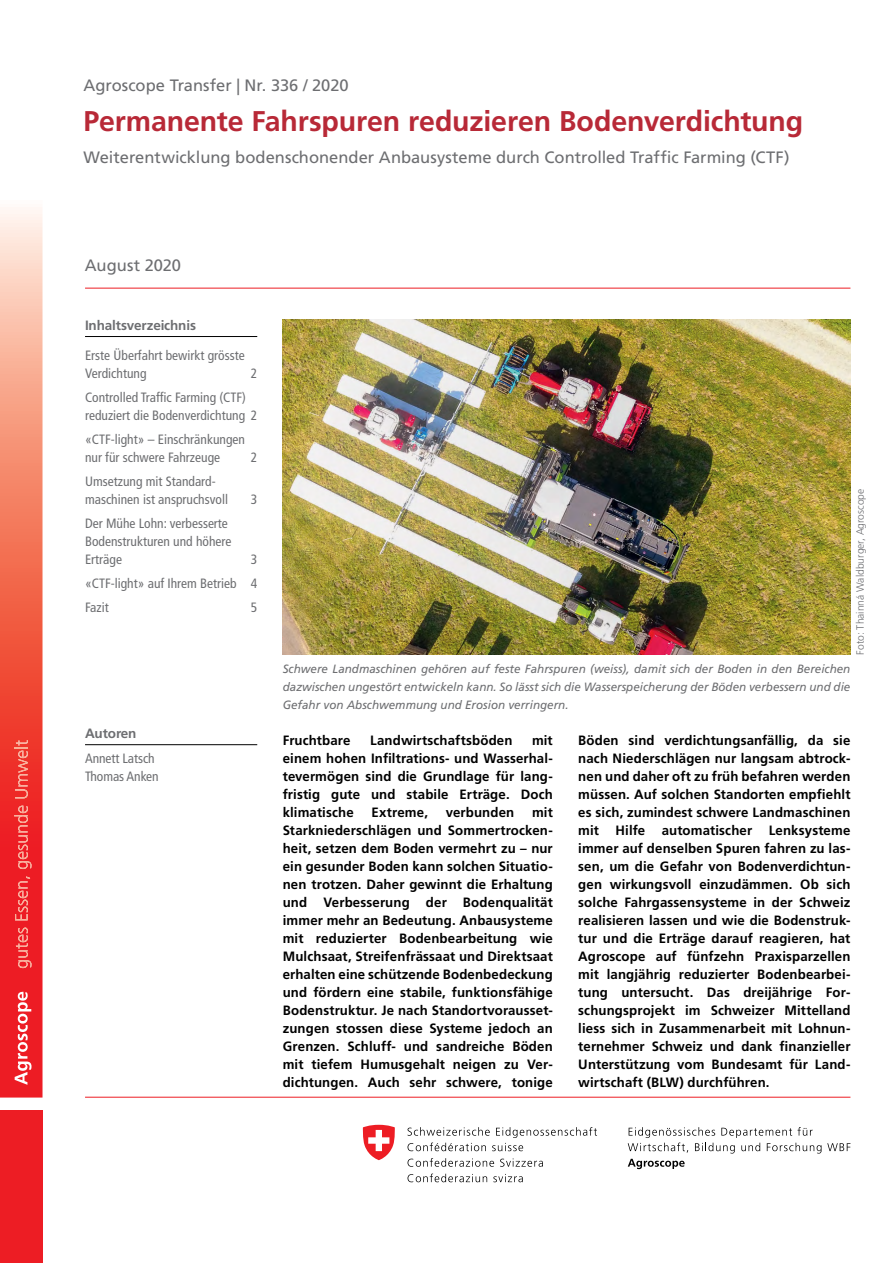
<style>
.page{position:relative;width:893px;height:1263px;background:#fff}
.page>*{position:absolute;margin:0;border:0;box-sizing:border-box;transform-origin:0 0}
.t1{font:700 28.5px "Frutiger LT Std";letter-spacing:-.005em;color:#b82937}
.t2{font:16.5px "Frutiger LT Std";color:#6d6e71}
.t3{font:700 13.5px/18px "Frutiger LT Std";letter-spacing:.01em;color:#000;text-align:justify}
.t4{font:condensed 13.5px/18px "Frutiger LT Std";color:#6d6e71}
.t5{font:700 13.5px "Frutiger LT Std";letter-spacing:-.01em;color:#6d6e71}
.t6{font:italic 12px/18px "Frutiger LT Std";color:#6d6e71;text-align:justify}
.t7{font:300 10.5px "Frutiger LT Std";color:#6d6e71}
</style>
<div class="page">
<svg style="left:0;top:207px;width:43px;height:890px;background:#f36e60"></svg>
<div style="left:0;top:1110px;width:43px;height:153px;background:#ed1d24"></div>
<svg style="left:15px;top:992px;width:17px;height:93px"></svg>
<svg style="left:16px;top:927px;width:16px;height:41px"></svg>
<svg style="left:15px;top:876px;width:15px;height:44px"></svg>
<svg style="left:14px;top:806px;width:18px;height:63px"></svg>
<svg style="left:14px;top:740px;width:14px;height:58px"></svg>
<svg style="left:628px;top:1127px;width:193px;height:26px"></svg>
<svg style="left:827px;top:1143px;width:23px;height:8px"></svg>
<svg style="left:628px;top:1159px;width:57px;height:10px"></svg>
<svg style="left:408px;top:1127px;width:189px;height:24px"></svg>
<svg style="left:408px;top:1158px;width:86px;height:9px"></svg>
<svg style="left:500px;top:1158px;width:43px;height:9px"></svg>
<svg style="left:408px;top:1173px;width:79px;height:9px"></svg>
<svg style="left:493px;top:1174px;width:30px;height:8px"></svg>
<svg style="left:363px;top:1125px;width:32px;height:35px"></svg>
<hr style="left:85px;top:1097px;width:765px;height:1px;background:#ed1d24">
<hr style="left:85px;top:744px;width:172px;height:1px;background:#000">
<hr style="left:85px;top:288px;width:765px;height:1px;background:#ed1d24">
<img style="left:283px;top:320px;width:567px;height:335px">
<hr style="left:85px;top:336px;width:172px;height:1px;background:#000">
<p class="t2" style="left:84px;top:75px;width:266px">Agroscope Transfer | Nr. 336 / 2020</p>
<h1 class="t1" style="left:84px;top:105px;width:721px">Permanente Fahrspuren reduzieren Bodenverdichtung</h1>
<p class="t2" style="left:84px;top:147px;width:707px">Weiterentwicklung bodenschonender Anbausysteme durch Controlled Traffic Farming (CTF)</p>
<p class="t2" style="left:85px;top:256px;width:98px">August 2020</p>
<p class="t5" style="left:85px;top:317px;width:112px">Inhaltsverzeichnis</p>
<p class="t4" style="left:85px;top:347px;width:161px">Erste Überfahrt bewirkt grösste<br>Verdichtung</p>
<p class="t4" style="left:251px;top:365px;width:8px">2</p>
<p class="t4" style="left:85px;top:389px;width:174px">Controlled Traffic Farming (CTF) reduziert die Bodenverdichtung 2</p>
<p class="t4" style="left:85px;top:431px;width:161px">«CTF-light» – Einschränkungen nur für schwere Fahrzeuge</p>
<p class="t4" style="left:251px;top:449px;width:8px">2</p>
<p class="t4" style="left:85px;top:473px;width:144px">Umsetzung mit Standard&shy;maschinen ist anspruchsvoll</p>
<p class="t4" style="left:251px;top:491px;width:8px">3</p>
<p class="t4" style="left:85px;top:515px;width:148px">Der Mühe Lohn: verbesserte<br>Bodenstrukturen und höhere<br>Erträge</p>
<p class="t4" style="left:85px;top:548px;width:174px;line-height:24px;text-align:justify;text-indent:166px">3 «CTF-light» auf Ihrem Betrieb 4<br>Fazit</p>
<p class="t4" style="left:251px;top:599px;width:8px">5</p>
<p class="t5" style="left:85px;top:725px;width:53px">Autoren</p>
<p class="t4" style="left:85px;top:749px;width:75px">Annett Latsch<br>Thomas Anken</p>
<p class="t7" style="left:854px;top:655px;width:168px;rotate:-90deg">Foto: Thainná Waldburger, Agroscope</p>
<p class="t6" style="left:283px;top:660px;width:569px">Schwere Landmaschinen gehören auf feste Fahrspuren (weiss), damit sich der Boden in den Bereichen dazwischen ungestört entwickeln kann. So lässt sich die Wasserspeicherung der Böden verbessern und die Gefahr von Abschwemmung und Erosion verringern.</p>
<p class="t3" style="left:283px;top:731px;width:69px">Fruchtbare</p>
<p class="t3" style="left:370px;top:731px;width:144px">Landwirtschaftsböden</p>
<p class="t3" style="left:283px;top:731px;width:272px;text-indent:249px">mit einem hohen Infiltrations- und Wasserhal&shy;tevermögen sind die Grundlage für lang&shy;fristig gute und stabile Erträge. Doch klimatische</p>
<p class="t3" style="left:372px;top:803px;width:58px">Extreme,</p>
<p class="t3" style="left:446px;top:803px;width:70px">verbunden</p>
<p class="t3" style="left:283px;top:803px;width:272px;text-indent:249px">mit Starkniederschlägen und Sommertrocken&shy;heit, setzen dem Boden vermehrt zu – nur ein gesunder Boden kann solchen Situatio&shy;nen trotzen. Daher gewinnt die Erhaltung und Verbesserung der Bodenqualität immer mehr an Bedeutung. Anbausysteme mit reduzierter Bodenbearbeitung wie Mulchsaat, Streifenfrässaat und Direktsaat erhalten eine schützende Bodenbedeckung und fördern eine stabile, funktionsfähige Bodenstruktur. Je nach Standortvorausset&shy;zungen stossen diese Systeme jedoch an Grenzen. Schluff- und sandreiche Böden mit tiefem Humusgehalt neigen zu Ver&shy;dichtungen. Auch sehr schwere, tonige</p>
<p class="t3" style="left:578px;top:731px;width:274px">Böden sind verdichtungsanfällig, da sie nach Niederschlägen nur langsam abtrock&shy;nen und daher oft zu früh befahren werden müssen. Auf solchen Standorten empfiehlt es sich, zumindest schwere Landmaschinen mit Hilfe automatischer Lenksysteme immer auf denselben Spuren fahren zu las&shy;sen, um die Gefahr von Bodenverdichtun&shy;gen wirkungsvoll einzudämmen. Ob sich solche Fahrgassensysteme in der Schweiz realisieren lassen und wie die Bodenstruk&shy;tur und die Erträge darauf reagieren, hat Agroscope auf fünfzehn Praxisparzellen mit langjährig reduzierter Bodenbearbei&shy;tung untersucht. Das dreijährige For&shy;schungsprojekt im Schweizer Mittelland liess sich in Zusammenarbeit mit Lohnun&shy;ternehmer Schweiz und dank finanzieller Unterstützung vom Bundesamt für Land&shy;wirtschaft (BLW) durchführen.</p>
</div>
